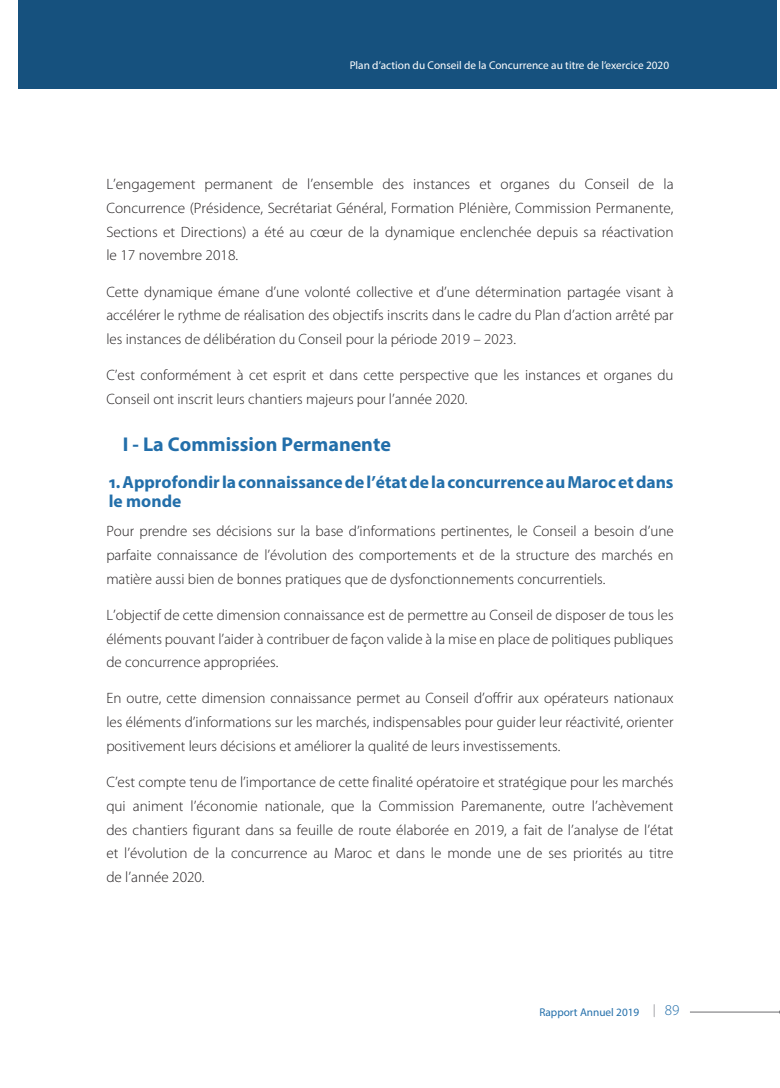
<style>
.page{position:relative;width:780px;height:1088px;background:#fff}
.page>*{position:absolute;margin:0;border:0;box-sizing:border-box;transform-origin:0 0}
.t1{font:700 20px "Myriad Pro";color:#236faa}
.t2{font:700 17.5px/19.2px "Myriad Pro";color:#236faa}
.t3{font:300 15px/23.8px "Myriad Pro";color:#231f20;text-align:justify}
.t4{font:300 15px "Myriad Pro";color:#236faa}
.t5{font:11.25px "Myriad Pro";color:#fff}
.t6{font:11.25px "Myriad Pro";color:#236faa}
</style>
<div class="page">
<div style="left:18px;top:0;width:758px;height:89px;background:#16517e"></div>
<hr style="left:690px;top:1012px;width:89px;height:1px;background:#6c6d70">
<svg style="left:653px;top:1004px;width:1px;height:13px"></svg>
<p class="t5" style="left:349px;top:58px;width:321px">Plan d’action du Conseil de la Concurrence au titre de l’exercice 2020</p>
<p class="t3" style="left:106px;top:173px;width:568px">L’engagement permanent de l’ensemble des instances et organes du Conseil de la Concurrence (Présidence, Secrétariat Général, Formation Plénière, Commission Permanente, Sections et Directions) a été au cœur de la dynamique enclenchée depuis sa réactivation le 17 novembre 2018.</p>
<p class="t3" style="left:106px;top:280px;width:568px">Cette dynamique émane d’une volonté collective et d’une détermination partagée visant à accélérer le rythme de réalisation des objectifs inscrits dans le cadre du Plan d’action arrêté par les instances de délibération du Conseil pour la période 2019 – 2023.</p>
<p class="t3" style="left:106px;top:364px;width:568px">C’est conformément à cet esprit et dans cette perspective que les instances et organes du<br>Conseil ont inscrit leurs chantiers majeurs pour l’année 2020.</p>
<h1 class="t1" style="left:123px;top:431px;width:269px">I - La Commission Permanente</h1>
<p class="t2" style="left:109px;top:472px;width:566px">1. Approfondir la connaissance de l’état de la concurrence au Maroc et dans le monde</p>
<p class="t3" style="left:106px;top:519px;width:568px">Pour prendre ses décisions sur la base d’informations pertinentes, le Conseil a besoin d’une parfaite connaissance de l’évolution des comportements et de la structure des marchés en matière aussi bien de bonnes pratiques que de dysfonctionnements concurrentiels.</p>
<p class="t3" style="left:106px;top:603px;width:568px">L’objectif de cette dimension connaissance est de permettre au Conseil de disposer de tous les éléments pouvant l’aider à contribuer de façon valide à la mise en place de politiques publiques de concurrence appropriées.</p>
<p class="t3" style="left:106px;top:687px;width:568px">En outre, cette dimension connaissance permet au Conseil d’offrir aux opérateurs nationaux les éléments d’informations sur les marchés, indispensables pour guider leur réactivité, orienter positivement leurs décisions et améliorer la qualité de leurs investissements.</p>
<p class="t3" style="left:106px;top:770px;width:568px">C’est compte tenu de l’importance de cette finalité opératoire et stratégique pour les marchés qui animent l’économie nationale, que la Commission Paremanente, outre l’achèvement des chantiers figurant dans sa feuille de route élaborée en 2019, a fait de l’analyse de l’état et l’évolution de la concurrence au Maroc et dans le monde une de ses priorités au titre de l’année 2020.</p>
<p class="t6" style="left:539px;top:1005px;width:101px">Rapport Annuel 2019</p>
<p class="t4" style="left:664px;top:1002px;width:16px">89</p>
</div>
